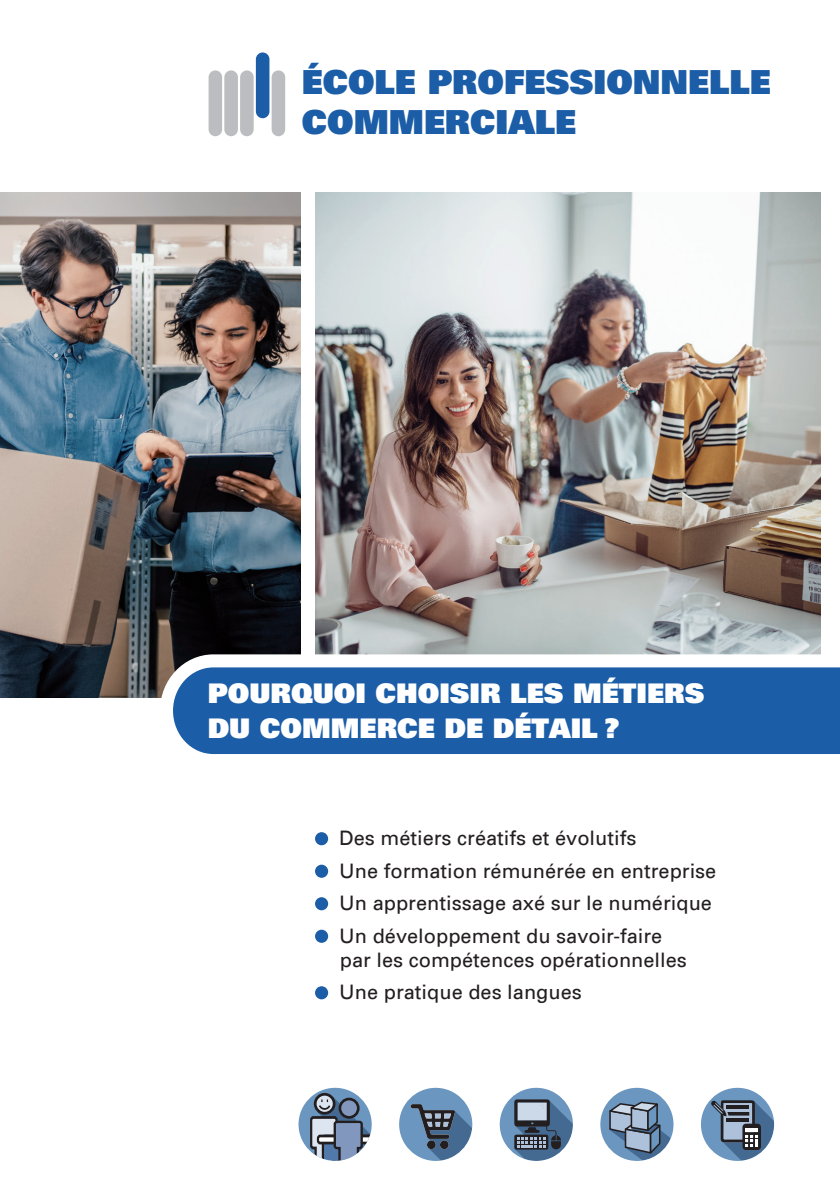
<style>
.page{position:relative;width:840px;height:1191px;background:#fff}
.page>*{position:absolute;margin:0;border:0;box-sizing:border-box;transform-origin:0 0}
.t1{font:900 33.2px/40px "Univers";color:#1b5da7}
.t2{font:900 27.2px/34.4px "Univers";color:#fff}
.t3{font:20px/32.6px "Univers";color:#231f20}
</style>
<div class="page">
<img style="left:315px;top:193px;width:504px;height:455px">
<img style="left:0;top:193px;width:300px;height:504px">
<div style="left:315px;top:832px;width:13px;height:13px;background:#1b5da7;border-radius:50%"></div>
<div style="left:315px;top:864px;width:13px;height:13px;background:#1b5da7;border-radius:50%"></div>
<div style="left:315px;top:897px;width:13px;height:13px;background:#1b5da7;border-radius:50%"></div>
<div style="left:315px;top:929px;width:13px;height:13px;background:#1b5da7;border-radius:50%"></div>
<div style="left:315px;top:986px;width:13px;height:13px;background:#1b5da7;border-radius:50%"></div>
<div style="left:208px;top:70px;width:14px;height:66px;background:#bcbdc0;border-radius:7px"></div>
<div style="left:224px;top:70px;width:14px;height:66px;background:#bcbdc0;border-radius:7px"></div>
<div style="left:240px;top:70px;width:13px;height:66px;background:#bcbdc0;border-radius:7px"></div>
<div style="left:256px;top:52px;width:13px;height:66px;background:#1b5da7;border-radius:7px"></div>
<div style="left:271px;top:70px;width:14px;height:66px;background:#bcbdc0;border-radius:7px"></div>
<svg style="left:153px;top:648px;width:686px;height:106px;background:#4377b1"></svg>
<svg style="left:596px;top:1084px;width:80px;height:80px"></svg>
<svg style="left:606px;top:1100px;width:66px;height:60px;background:#7f98b2"></svg>
<div style="left:592px;top:1080px;width:88px;height:88px;border:7px solid #fff;border-radius:50%"></div>
<svg style="left:295px;top:1084px;width:80px;height:80px"></svg>
<div style="left:313px;top:1093px;width:22px;height:21px;border:3px solid #231f20;border-radius:50%"></div>
<svg style="left:309px;top:1095px;width:62px;height:65px;background:#8192a8"></svg>
<div style="left:291px;top:1080px;width:88px;height:88px;border:7px solid #fff;border-radius:50%"></div>
<svg style="left:395px;top:1084px;width:80px;height:80px"></svg>
<div style="left:391px;top:1080px;width:88px;height:88px;border:7px solid #fff;border-radius:50%"></div>
<svg style="left:410px;top:1104px;width:62px;height:57px;background:#67809b"></svg>
<svg style="left:496px;top:1084px;width:80px;height:80px"></svg>
<div style="left:492px;top:1080px;width:88px;height:88px;border:7px solid #fff;border-radius:50%"></div>
<svg style="left:514px;top:1099px;width:58px;height:62px;background:#6c7f95"></svg>
<svg style="left:696px;top:1084px;width:81px;height:80px"></svg>
<div style="left:693px;top:1080px;width:88px;height:88px;border:7px solid #fff;border-radius:50%"></div>
<svg style="left:710px;top:1100px;width:63px;height:61px;background:#71859c"></svg>
<h1 class="t1" style="left:302px;top:64px;width:470px">ÉCOLE PROFESSIONNELLE<br>COMMERCIALE</h1>
<h2 class="t2" style="left:207px;top:678px;width:498px">POURQUOI CHOISIR LES MÉTIERS<br>DU COMMERCE DE DÉTAIL ?</h2>
<p class="t3" style="left:339px;top:823px;width:378px">Des métiers créatifs et évolutifs<br>Une formation rémunérée en entreprise Un apprentissage axé sur le numérique Un développement du savoir-faire</p>
<p class="t3" style="left:339px;top:945px;width:349px">par les compétences opérationnelles<br>Une pratique des langues</p>
</div>
